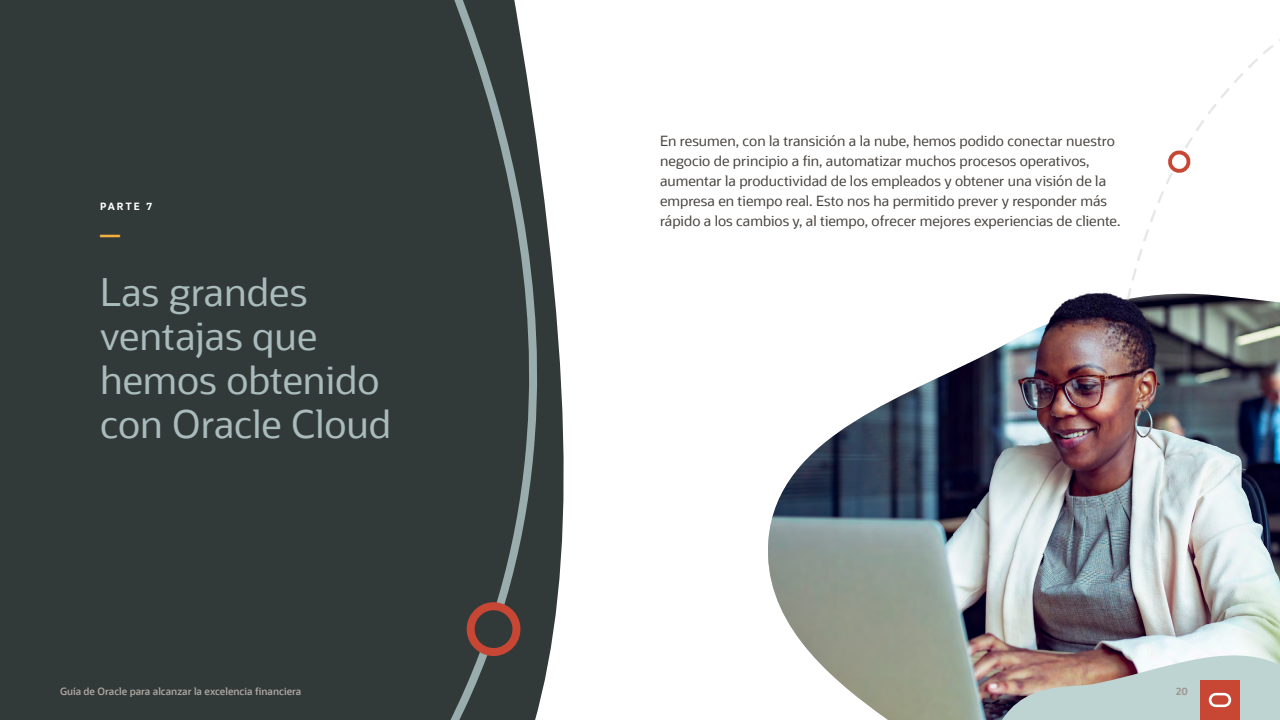
<style>
.page{position:relative;width:1280px;height:720px;background:#fff}
.page>*{position:absolute;margin:0;border:0;box-sizing:border-box;transform-origin:0 0}
.OS_-_Dash_-_M{font:40px "Oracle Sans";color:#f1b13f}
.OS_-_Headline_-_L{font:38px/44px "Oracle Sans";color:#a9bbbc}
.OS_-_Body_-_L{font:14px/20px "Oracle Sans";color:#47423e}
.t1{font:600 10px "Oracle Sans";color:#aea8a2}
.OS_-_Eyebrow_-_S{font:700 10px "Oracle Sans";letter-spacing:.2em;color:#fff}
.t2{font:700 10px "Oracle Sans";color:#9e9892}
</style>
<div class="page">
<div style="left:286px;top:0;width:110px;height:720px;background:#323939"></div>
<svg style="left:396px;top:0;width:168px;height:720px;background:#4a5151"></svg>
<svg style="left:461px;top:598px;width:65px;height:64px;background:#5d3f3a"></svg>
<div style="left:0;top:0;width:251px;height:720px;background:#323939"></div>
<div style="left:251px;top:0;width:35px;height:720px;background:#323939"></div>
<img style="left:768px;top:370px;width:512px;height:350px">
<img style="left:953px;top:292px;width:327px;height:262px">
<svg style="left:1125px;top:39px;width:155px;height:263px"></svg>
<svg style="left:1164px;top:148px;width:31px;height:29px"></svg>
<img style="left:986px;top:631px;width:294px;height:89px">
<p class="OS_-_Eyebrow_-_S" style="left:100px;top:200px;width:54px">PARTE 7</p>
<p class="OS_-_Dash_-_M" style="left:100px;top:207px;width:21px">–</p>
<p class="OS_-_Headline_-_L" style="left:100px;top:270px;width:293px">Las grandes ventajas que hemos obtenido con Oracle Cloud</p>
<p class="OS_-_Body_-_L" style="left:660px;top:131px;width:462px">En resumen, con la transición a la nube, hemos podido conectar nuestro negocio de principio a fin, automatizar muchos procesos operativos, aumentar la productividad de los empleados y obtener una visión de la empresa en tiempo real. Esto nos ha permitido prever y responder más rápido a los cambios y, al tiempo, ofrecer mejores experiencias de cliente.</p>
<p class="t1" style="left:60px;top:685px;width:243px">Guía de Oracle para alcanzar la excelencia financiera</p>
<p class="t2" style="left:1176px;top:685px;width:13px">20</p>
</div>
